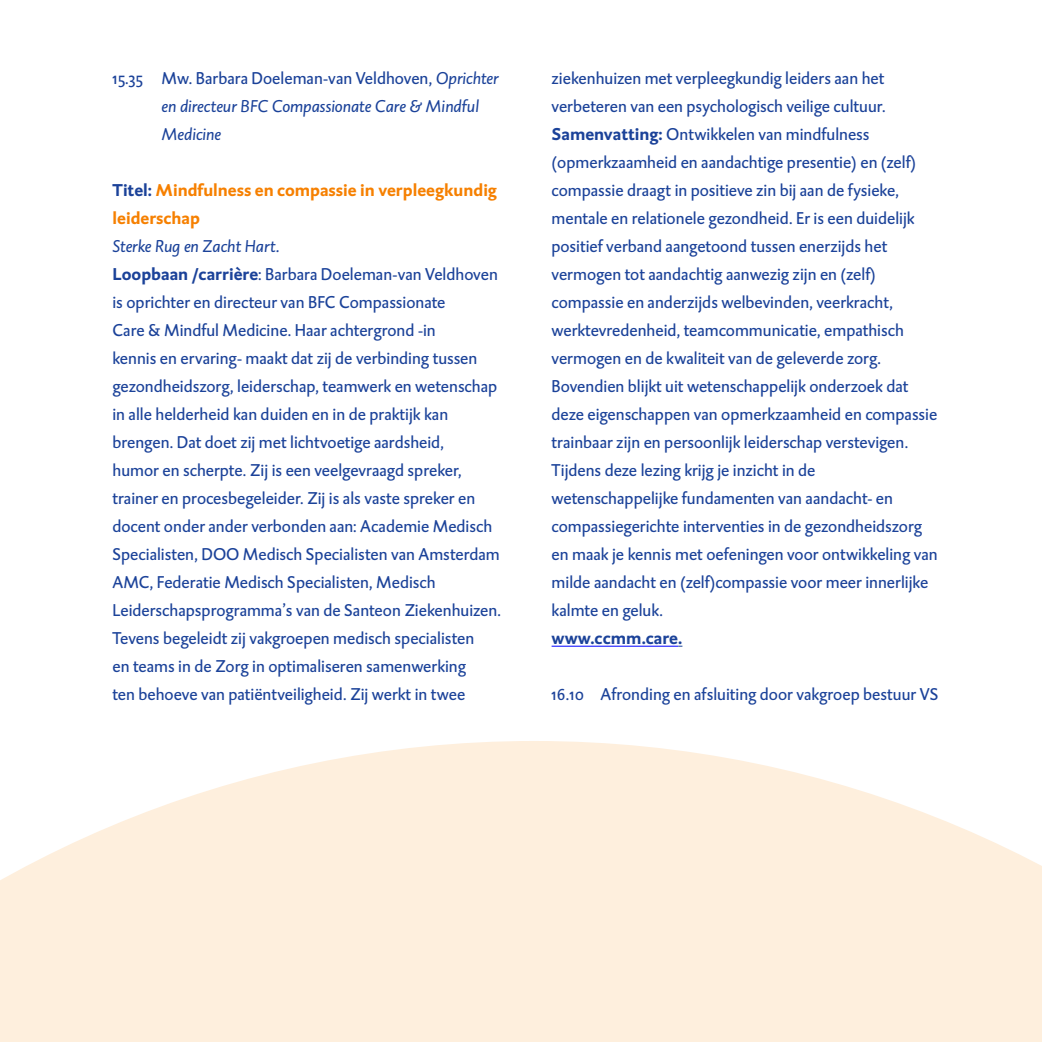
<style>
.page{position:relative;width:1042px;height:1042px;background:#fff}
.page>*{position:absolute;margin:0;border:0;box-sizing:border-box;transform-origin:0 0}
.No_Spacing{font:17.5px/28px "DTL Caspari ST";color:#1b4299}
.No_Spacing-2{font:italic 17.5px/28px "DTL Caspari ST";letter-spacing:-.005em;color:#1b4299}
.No_Spacing-3{font:700 17.5px/28px "DTL Caspari ST";color:#f68000}
.t1{font:700 17.5px "DTL Caspari ST";color:#1b4299}
.s1{font-style:normal}
.s2{color:#1b4299}
.s3{font-weight:700}
</style>
<div class="page">
<svg style="left:0;top:741px;width:1042px;height:301px;background:#fef1e1"></svg>
<hr style="left:551px;top:646px;width:127px;height:1px;background:#00f">
<p class="No_Spacing-2" style="left:161px;top:64px;width:339px;text-indent:-49px"><span class="s1">15.35 Mw. Barbara Doeleman-van Veldhoven,</span> Oprichter en directeur BFC Compassionate Care &amp; Mindful<br>Medicine</p>
<p class="No_Spacing-3" style="left:112px;top:175px;width:386px"><span class="s2">Titel:</span> Mindfulness en compassie in verpleegkundig leiderschap</p>
<p class="No_Spacing-2" style="left:112px;top:232px;width:169px">Sterke Rug en Zacht Hart.</p>
<p class="No_Spacing" style="left:112px;top:260px;width:390px"><span class="s3">Loopbaan /carrière</span>: Barbara Doeleman-van Veldhoven is oprichter en directeur van BFC Compassionate<br>Care &amp; Mindful Medicine. Haar achtergrond -in<br>kennis en ervaring- maakt dat zij de verbinding tussen gezondheidszorg, leiderschap, teamwerk en wetenschap in alle helderheid kan duiden en in de praktijk kan brengen. Dat doet zij met lichtvoetige aardsheid,<br>humor en scherpte. Zij is een veelgevraagd spreker, trainer en procesbegeleider. Zij is als vaste spreker en docent onder ander verbonden aan: Academie Medisch Specialisten, DOO Medisch Specialisten van Amsterdam AMC, Federatie Medisch Specialisten, Medisch Leiderschapsprogramma’s van de Santeon Ziekenhuizen.<br>Tevens begeleidt zij vakgroepen medisch specialisten<br>en teams in de Zorg in optimaliseren samenwerking<br>ten behoeve van patiëntveiligheid. Zij werkt in twee</p>
<p class="No_Spacing" style="left:551px;top:64px;width:335px">ziekenhuizen met verpleegkundig leiders aan het verbeteren van een psychologisch veilige cultuur.</p>
<p class="No_Spacing" style="left:551px;top:120px;width:387px"><span class="s3">Samenvatting:</span> Ontwikkelen van mindfulness (opmerkzaamheid en aandachtige presentie) en (zelf) compassie draagt in positieve zin bij aan de fysieke, mentale en relationele gezondheid. Er is een duidelijk positief verband aangetoond tussen enerzijds het vermogen tot aandachtig aanwezig zijn en (zelf) compassie en anderzijds welbevinden, veerkracht, werktevredenheid, teamcommunicatie, empathisch vermogen en de kwaliteit van de geleverde zorg.<br>Bovendien blijkt uit wetenschappelijk onderzoek dat deze eigenschappen van opmerkzaamheid en compassie trainbaar zijn en persoonlijk leiderschap verstevigen.</p>
<p class="No_Spacing" style="left:551px;top:456px;width:388px">Tijdens deze lezing krijg je inzicht in de wetenschappelijke fundamenten van aandacht- en compassiegerichte interventies in de gezondheidszorg en maak je kennis met oefeningen voor ontwikkeling van milde aandacht en (zelf)compassie voor meer innerlijke kalmte en geluk.</p>
<p class="t1" style="left:551px;top:626px;width:132px">www.ccmm.care.</p>
<p class="No_Spacing" style="left:551px;top:680px;width:388px">16.10 Afronding en afsluiting door vakgroep bestuur VS</p>
</div>
